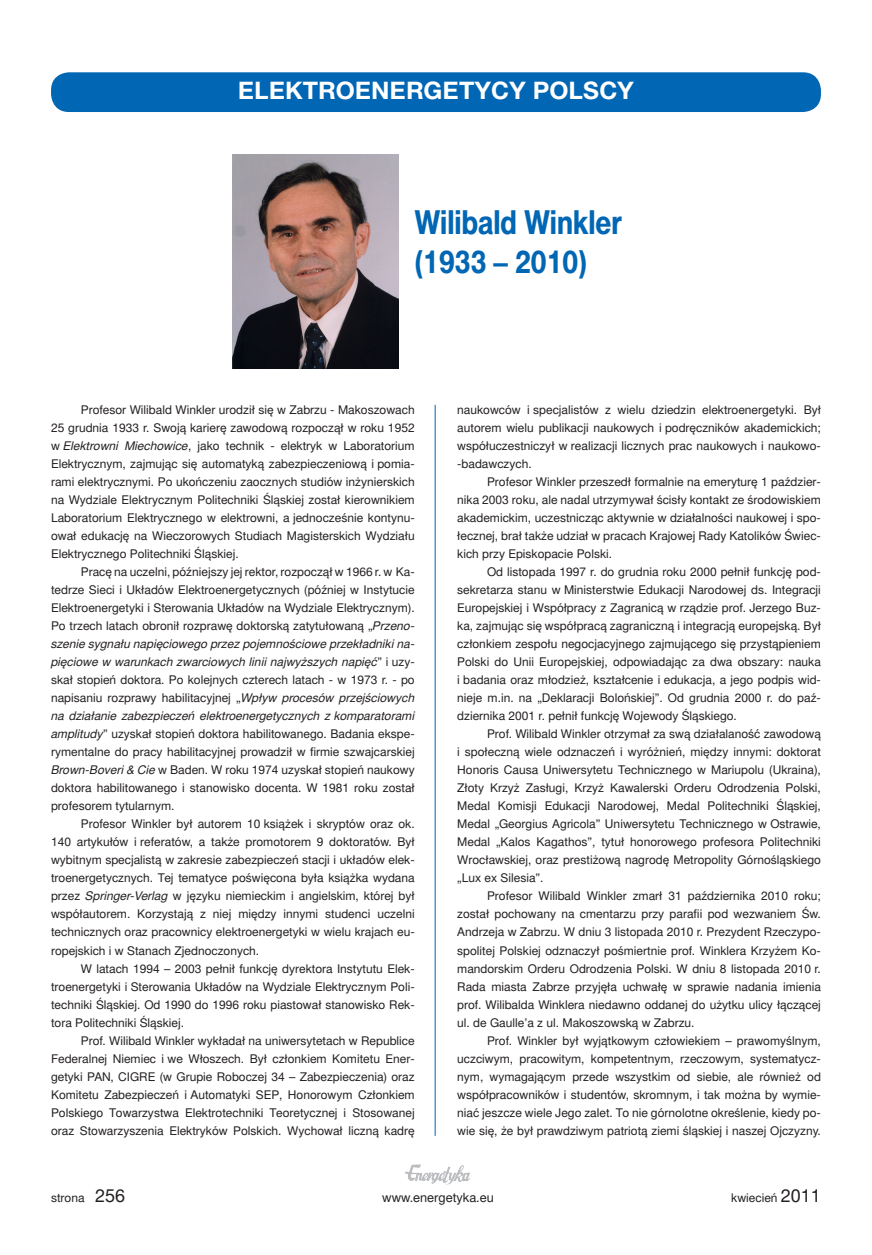
<style>
.page{position:relative;width:872px;height:1255px;background:#fff}
.page>*{position:absolute;margin:0;border:0;box-sizing:border-box;transform-origin:0 0}
.t1{font:700 33px "Switzer Cnd EFN";color:#0166b3}
.t2{font:700 31.5px "Switzer Cnd EFN";color:#0166b3}
.t3{font:700 24px "Switzer EFN";color:#fff}
.t4{font:12.75px "Switzer EFN";color:#231f20}
.t5{font:12px/18px "Switzer EFN";color:#231f20;text-align:justify}
.s1{font-style:italic}
.s2{font-size:18px}
</style>
<div class="page">
<img style="left:405px;top:1164px;width:66px;height:21px">
<div style="left:51px;top:72px;width:770px;height:40px;background:#0166b3;border-radius:18px"></div>
<hr style="left:435px;top:405px;width:1px;height:730px;background:#0166b3">
<img style="left:233px;top:155px;width:165px;height:214px">
<h3 class="t3" style="left:238px;top:76px;width:398px">ELEKTROENERGETYCY POLSCY</h3>
<h1 class="t1" style="left:415px;top:203px;width:209px">Wilibald Winkler</h1>
<h2 class="t2" style="left:415px;top:244px;width:174px">(1933 – 2010)</h2>
<p class="t5" style="left:51px;top:401px;width:365px;text-indent:30px">Profesor Wilibald Winkler urodził się w Zabrzu - Makoszowach 25 grudnia 1933 r. Swoją karierę zawodową rozpoczął w roku 1952 w <span class="s1">Elektrowni Miechowice</span>, jako technik - elektryk w Laboratorium Elektrycznym, zajmując się automatyką zabezpieczeniową i pomia&shy;rami elektrycznymi. Po ukończeniu zaocznych studiów inżynierskich na Wydziale Elektrycznym Politechniki Śląskiej został kierownikiem Laboratorium Elektrycznego w elektrowni, a jednocześnie kontynu&shy;ował edukację na Wieczorowych Studiach Magisterskich Wydziału Elektrycznego Politechniki Śląskiej.</p>
<p class="t5" style="left:51px;top:563px;width:365px;text-indent:30px">Pracę na uczelni, późniejszy jej rektor, rozpoczął w 1966 r. w Ka&shy;tedrze Sieci i Układów Elektroenergetycznych (później w Instytucie Elektroenergetyki i Sterowania Układów na Wydziale Elektrycznym).<br>Po trzech latach obronił rozprawę doktorską zatytułowaną „<span class="s1">Przeno&shy;szenie sygnału napięciowego przez pojemnościowe przekładniki na&shy;pięciowe w warunkach zwarciowych linii najwyższych napięć</span>” i uzy&shy;skał stopień doktora. Po kolejnych czterech latach - w 1973 r. - po napisaniu rozprawy habilitacyjnej „<span class="s1">Wpływ procesów przejściowych na działanie zabezpieczeń elektroenergetycznych z komparatorami amplitudy</span>” uzyskał stopień doktora habilitowanego. Badania ekspe&shy;rymentalne do pracy habilitacyjnej prowadził w firmie szwajcarskiej <span class="s1">Brown-Boveri &amp; Cie</span> w Baden. W roku 1974 uzyskał stopień naukowy doktora habilitowanego i stanowisko docenta. W 1981 roku został profesorem tytularnym.</p>
<p class="t5" style="left:51px;top:815px;width:365px;text-indent:30px">Profesor Winkler był autorem 10 książek i skryptów oraz ok.<br>140 artykułów i referatów, a także promotorem 9 doktoratów. Był wybitnym specjalistą w zakresie zabezpieczeń stacji i układów elek&shy;troenergetycznych. Tej tematyce poświęcona była książka wydana przez <span class="s1">Springer-Verlag</span> w języku niemieckim i angielskim, której był współautorem. Korzystają z niej między innymi studenci uczelni technicznych oraz pracownicy elektroenergetyki w wielu krajach eu&shy;ropejskich i w Stanach Zjednoczonych.</p>
<p class="t5" style="left:51px;top:959px;width:365px;text-indent:30px">W latach 1994 – 2003 pełnił funkcję dyrektora Instytutu Elek&shy;troenergetyki i Sterowania Układów na Wydziale Elektrycznym Poli&shy;techniki Śląskiej. Od 1990 do 1996 roku piastował stanowisko Rek&shy;tora Politechniki Śląskiej.</p>
<p class="t5" style="left:51px;top:1031px;width:365px;text-indent:30px">Prof. Wilibald Winkler wykładał na uniwersytetach w Republice Federalnej Niemiec i we Włoszech. Był członkiem Komitetu Ener&shy;getyki PAN, CIGRE (w Grupie Roboczej 34 – Zabezpieczenia) oraz Komitetu Zabezpieczeń i Automatyki SEP, Honorowym Członkiem Polskiego Towarzystwa Elektrotechniki Teoretycznej i Stosowanej oraz Stowarzyszenia Elektryków Polskich. Wychował liczną kadrę</p>
<p class="t5" style="left:457px;top:401px;width:365px">naukowców i specjalistów z wielu dziedzin elektroenergetyki. Był autorem wielu publikacji naukowych i podręczników akademickich; współuczestniczył w realizacji licznych prac naukowych i naukowo--badawczych.</p>
<p class="t5" style="left:457px;top:473px;width:365px;text-indent:30px">Profesor Winkler przeszedł formalnie na emeryturę 1 paździer&shy;nika 2003 roku, ale nadal utrzymywał ścisły kontakt ze środowiskiem akademickim, uczestnicząc aktywnie w działalności naukowej i spo&shy;łecznej, brał także udział w pracach Krajowej Rady Katolików Świec&shy;kich przy Episkopacie Polski.</p>
<p class="t5" style="left:457px;top:563px;width:365px;text-indent:30px">Od listopada 1997 r. do grudnia roku 2000 pełnił funkcję pod&shy;sekretarza stanu w Ministerstwie Edukacji Narodowej ds. Integracji Europejskiej i Współpracy z Zagranicą w rządzie prof. Jerzego Buz&shy;ka, zajmując się współpracą zagraniczną i integracją europejską. Był członkiem zespołu negocjacyjnego zajmującego się przystąpieniem Polski do Unii Europejskiej, odpowiadając za dwa obszary: nauka i badania oraz młodzież, kształcenie i edukacja, a jego podpis wid&shy;nieje m.in. na „Deklaracji Bolońskiej”. Od grudnia 2000 r. do paź&shy;dziernika 2001 r. pełnił funkcję Wojewody Śląskiego.</p>
<p class="t5" style="left:457px;top:725px;width:365px;text-indent:30px">Prof. Wilibald Winkler otrzymał za swą działalaność zawodową i społeczną wiele odznaczeń i wyróżnień, między innymi: doktorat Honoris Causa Uniwersytetu Technicznego w Mariupolu (Ukraina), Złoty Krzyż Zasługi, Krzyż Kawalerski Orderu Odrodzenia Polski, Medal Komisji Edukacji Narodowej, Medal Politechniki Śląskiej, Medal „Georgius Agricola” Uniwersytetu Technicznego w Ostrawie, Medal „Kalos Kagathos”, tytuł honorowego profesora Politechniki Wrocławskiej, oraz prestiżową nagrodę Metropolity Górnośląskiego „Lux ex Silesia”.</p>
<p class="t5" style="left:457px;top:887px;width:365px;text-indent:30px">Profesor Wilibald Winkler zmarł 31 października 2010 roku; został pochowany na cmentarzu przy parafii pod wezwaniem Św.<br>Andrzeja w Zabrzu. W dniu 3 listopada 2010 r. Prezydent Rzeczypo&shy;spolitej Polskiej odznaczył pośmiertnie prof. Winklera Krzyżem Ko&shy;mandorskim Orderu Odrodzenia Polski. W dniu 8 listopada 2010 r.<br>Rada miasta Zabrze przyjęła uchwałę w sprawie nadania imienia prof. Wilibalda Winklera niedawno oddanej do użytku ulicy łączącej ul. de Gaulle’a z ul. Makoszowską w Zabrzu.</p>
<p class="t5" style="left:457px;top:1031px;width:365px;text-indent:30px">Prof. Winkler był wyjątkowym człowiekiem – prawomyślnym, uczciwym, pracowitym, kompetentnym, rzeczowym, systematycz&shy;nym, wymagającym przede wszystkim od siebie, ale również od współpracowników i studentów, skromnym, i tak można by wymie&shy;niać jeszcze wiele Jego zalet. To nie górnolotne określenie, kiedy po&shy;wie się, że był prawdziwym patriotą ziemi śląskiej i naszej Ojczyzny.</p>
<p class="t5" style="left:51px;top:1188px;width:76px">strona <span class="s2">256</span></p>
<p class="t4" style="left:382px;top:1189px;width:113px">www.energetyka.eu</p>
<p class="t5" style="left:731px;top:1188px;width:91px">kwiecień <span class="s2">2011</span></p>
</div>
